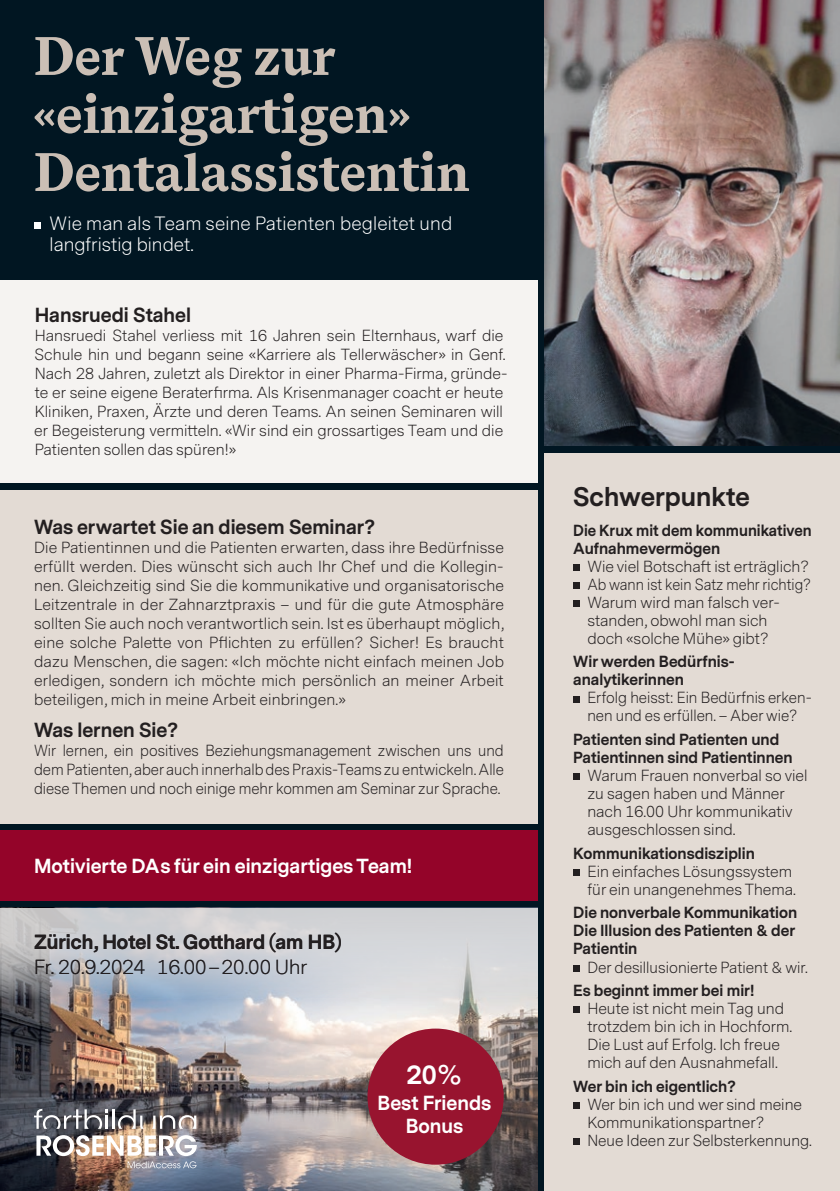
<style>
.page{position:relative;width:840px;height:1191px;background:#fff}
.page>*{position:absolute;margin:0;border:0;box-sizing:border-box;transform-origin:0 0}
.Titel{font:700 54px/58px "Messina Serif";color:#cbbfb5}
.Zwischentitel{font:700 25px "Messina Sans";color:#231f20}
.Lauftext{font:700 25px "Messina Sans";color:#fff}
.Lauftext-2{font:700 19px "Messina Sans";color:#231f20}
.Kursbeschrieb_Ort{font:700 19px/25px "Messina Sans";color:#231f20}
.Lauftext-3{font:700 19px/22.8px "Messina Sans";color:#fff;text-align:center}
.Kursbeschrieb_Ort-2{font:300 18px/21.6px "Messina Sans";letter-spacing:.01em;color:#fff}
.Lauftext-4{font:300 15px/19px "Messina Sans";color:#231f20}
.Lauftext-5{font:700 15px/18px "Messina Sans";color:#231f20}
.Lauftext-6{font:300 15px/19px "Messina Sans";color:#231f20;text-align:justify;scale:.95 1}
.Lauftext-7{font:300 15px/18px "Messina Sans";color:#231f20;scale:.96 1}
.Lauftext-8{font:300 15px "Messina Sans";color:#231f20;scale:.92 1}
.s1{font-weight:300}
</style>
<div class="page">
<div style="left:0;top:0;width:839px;height:1191px;background:#011622"></div>
<img style="left:544px;top:0;width:295px;height:446px">
<img style="left:0;top:998px;width:537px;height:193px">
<svg style="left:34px;top:1109px;width:109px;height:19px;background:#78797e"></svg>
<svg style="left:152px;top:1115px;width:44px;height:13px"></svg>
<img style="left:36px;top:1135px;width:161px;height:33px">
<div style="left:544px;top:453px;width:295px;height:738px;background:#e3dbd4"></div>
<svg style="left:573px;top:564px;width:6px;height:6px"></svg>
<svg style="left:573px;top:582px;width:6px;height:6px"></svg>
<svg style="left:573px;top:600px;width:6px;height:6px"></svg>
<div style="left:573px;top:695px;width:6px;height:7px;background:#231f20"></div>
<div style="left:573px;top:773px;width:6px;height:7px;background:#231f20"></div>
<svg style="left:573px;top:869px;width:6px;height:6px"></svg>
<div style="left:573px;top:964px;width:6px;height:7px;background:#231f20"></div>
<div style="left:573px;top:1006px;width:6px;height:7px;background:#231f20"></div>
<svg style="left:573px;top:1102px;width:6px;height:6px"></svg>
<svg style="left:573px;top:1138px;width:6px;height:6px"></svg>
<div style="left:34px;top:222px;width:7px;height:6px;background:#fff"></div>
<div style="left:0;top:830px;width:537px;height:71px;background:#940429"></div>
<div style="left:0;top:281px;width:537px;height:202px;background:#f5f3f1"></div>
<div style="left:0;top:490px;width:537px;height:333px;background:#e3dbd4"></div>
<svg style="left:0;top:908px;width:537px;height:90px;background:#c8cacf"></svg>
<div style="left:367px;top:1028px;width:136px;height:136px;background:#98142f;border-radius:50%"></div>
<p class="Titel" style="left:34px;top:27px;width:437px">Der Weg zur «einzigartigen»<br>Dentalassistentin</p>
<p class="Kursbeschrieb_Ort-2" style="left:50px;top:213px;width:404px">Wie man als Team seine Patienten begleitet und langfristig bindet.</p>
<p class="Lauftext-2" style="left:35px;top:302px;width:158px">Hansruedi Stahel</p>
<p class="Lauftext-4" style="left:34px;top:326px;width:474px">Hansruedi Stahel verliess mit 16 Jahren sein Elternhaus, warf die Schule hin und begann seine «Karriere als Tellerwäscher» in Genf.<br>Nach 28 Jahren, zuletzt als Direktor in einer Pharma-Firma, gründe&shy;te er seine eigene Beraterfirma. Als Krisenmanager coacht er heute Kliniken, Praxen, Ärzte und deren Teams. An seinen Seminaren will er Begeisterung vermitteln. «Wir sind ein grossartiges Team und die Patienten sollen das spüren!»</p>
<p class="Lauftext-2" style="left:34px;top:513px;width:342px">Was erwartet Sie an diesem Seminar?</p>
<p class="Lauftext-4" style="left:34px;top:538px;width:471px;text-align:justify">Die Patientinnen und die Patienten erwarten, dass ihre Bedürfnisse erfüllt werden. Dies wünscht sich auch Ihr Chef und die Kollegin&shy;nen. Gleichzeitig sind Sie die kommunikative und organisatorische Leitzentrale in der Zahnarztpraxis – und für die gute Atmosphäre sollten Sie auch noch verantwortlich sein. Ist es überhaupt möglich, eine solche Palette von Pflichten zu erfüllen? Sicher! Es braucht dazu Menschen, die sagen: «Ich möchte nicht einfach meinen Job erledigen, sondern ich möchte mich persönlich an meiner Arbeit beteiligen, mich in meine Arbeit einbringen.»</p>
<p class="Lauftext-2" style="left:34px;top:716px;width:145px">Was lernen Sie?</p>
<p class="Lauftext-6" style="left:34px;top:741px;width:496px">Wir lernen, ein positives Beziehungsmanagement zwischen uns und dem Patienten, aber auch innerhalb des Praxis-Teams zu entwickeln. Alle diese Themen und noch einige mehr kommen am Seminar zur Sprache.</p>
<p class="Lauftext-3" style="left:34px;top:855px;width:379px">Motivierte DAs für ein einzigartiges Team!</p>
<p class="Kursbeschrieb_Ort" style="left:34px;top:929px;width:309px">Zürich, Hotel St. Gotthard (am HB)<br><span class="s1">Fr. 20.9.2024 16.00–20.00 Uhr</span></p>
<p class="Kursbeschrieb_Ort" style="left:209px;top:929px;width:9px">t</p>
<p class="Lauftext" style="left:406px;top:1057px;width:56px">20%</p>
<p class="Lauftext-3" style="left:377px;top:1092px;width:115px">Best Friends<br>Bonus</p>
<p class="Zwischentitel" style="left:573px;top:479px;width:178px">Schwerpunkte</p>
<p class="Lauftext-5" style="left:573px;top:521px;width:240px">Die Krux mit dem kommunikativen<br>Aufnahmevermögen</p>
<p class="Lauftext-4" style="left:587px;top:557px;width:223px">Wie viel Botschaft ist erträglich?</p>
<p class="Lauftext-8" style="left:587px;top:574px;width:244px">Ab wann ist kein Satz mehr richtig?</p>
<p class="Lauftext-4" style="left:587px;top:593px;width:194px;line-height:18px">Warum wird man falsch ver&shy;standen, obwohl man sich doch «solche Mühe» gibt?</p>
<p class="Lauftext-5" style="left:573px;top:653px;width:163px">Wir werden Bedürfnis&shy;analytikerinnen</p>
<p class="Lauftext-7" style="left:587px;top:689px;width:235px">Erfolg heisst: Ein Bedürfnis erken&shy;nen und es erfüllen. – Aber wie?</p>
<p class="Lauftext-5" style="left:573px;top:731px;width:221px">Patienten sind Patienten und<br>Patientinnen sind Patientinnen</p>
<p class="Lauftext-4" style="left:587px;top:767px;width:221px;line-height:18px">Warum Frauen nonverbal so viel zu sagen haben und Männer nach 16.00 Uhr kommunikativ ausgeschlossen sind.</p>
<p class="Lauftext-5" style="left:573px;top:844px;width:183px">Kommunikationsdisziplin</p>
<p class="Lauftext-4" style="left:587px;top:862px;width:210px;line-height:18px">Ein einfaches Lösungssystem für ein unangenehmes Thema.</p>
<p class="Lauftext-5" style="left:573px;top:904px;width:225px">Die nonverbale Kommunikation</p>
<p class="Lauftext-5" style="left:573px;top:922px;width:223px">Die Illusion des Patienten &amp; der<br>Patientin</p>
<p class="Lauftext-4" style="left:587px;top:958px;width:222px">Der desillusionierte Patient &amp; wir.</p>
<p class="Lauftext-5" style="left:573px;top:982px;width:183px">Es beginnt immer bei mir!</p>
<p class="Lauftext-4" style="left:587px;top:1000px;width:206px;line-height:18px">Heute ist nicht mein Tag und trotzdem bin ich in Hochform.<br>Die Lust auf Erfolg. Ich freue mich auf den Ausnahmefall.</p>
<p class="Lauftext-5" style="left:573px;top:1077px;width:164px">Wer bin ich eigentlich?</p>
<p class="Lauftext-4" style="left:587px;top:1095px;width:216px;line-height:18px">Wer bin ich und wer sind meine<br>Kommunikationspartner?</p>
<p class="Lauftext-4" style="left:587px;top:1131px;width:226px">Neue Ideen zur Selbsterkennung.</p>
</div>
